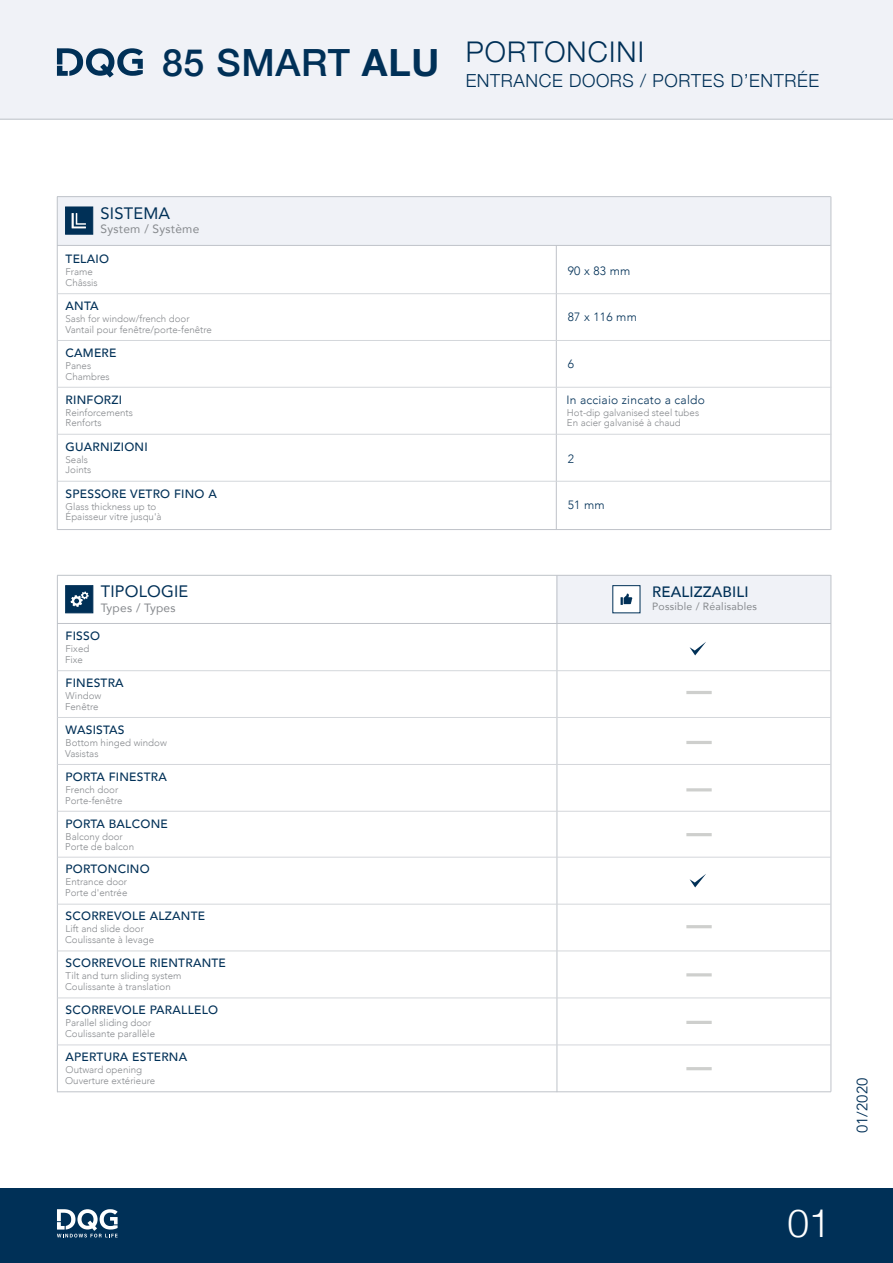
<style>
.page{position:relative;width:893px;height:1263px;background:#fff}
.page>*{position:absolute;margin:0;border:0;box-sizing:border-box;transform-origin:0 0}
.t1{font:300 39px "Helvetica Neue";color:#fff}
.t2{font:300 28.5px "Helvetica Neue";letter-spacing:.04em;color:#003057}
.t3{font:300 18px "Helvetica Neue";letter-spacing:.035em;color:#003057}
.t4{font:16.5px "Avenir";letter-spacing:.01em;color:#003057}
.t5{font:500 15px "Avenir";letter-spacing:.01em;color:#003057}
.t6{font:15px "Avenir";color:#003057}
.t7{font:500 12px "Avenir";letter-spacing:.02em;color:#003057}
.t8{font:300 12px "Avenir";letter-spacing:.02em;color:#003057}
.t9{font:12px "Avenir";letter-spacing:.02em;color:#878a8e}
.t10{font:10.5px "Avenir";letter-spacing:.02em;color:#878a8e}
.t11{font:300 9.75px/10.9px "Avenir";color:#878a8e}
.s1{font-weight:500;font-size:37.5px}
.s2{font-weight:700;font-size:37.5px}
</style>
<div class="page">
<div style="left:0;top:1188px;width:893px;height:75px;background:#003057"></div>
<svg style="left:57px;top:1209px;width:61px;height:28px"></svg>
<div style="left:0;top:0;width:893px;height:120px;background:#f0f2f7"></div>
<hr style="left:0;top:119px;width:893px;height:1px;background:#bfc3c9">
<div style="left:58px;top:197px;width:773px;height:48px;background:#f0f2f7"></div>
<div style="left:557px;top:575px;width:274px;height:49px;background:#f0f2f7"></div>
<div style="left:65px;top:207px;width:28px;height:28px;background:#003057;border:1px solid #003057"></div>
<div style="left:65px;top:585px;width:28px;height:28px;background:#003057;border:1px solid #003057"></div>
<div style="left:612px;top:585px;width:28px;height:28px;background:#fff"></div>
<svg style="left:72px;top:213px;width:14px;height:15px"></svg>
<hr style="left:556px;top:245px;width:1px;height:285px;background:#bfc3c9">
<hr style="left:57px;top:197px;width:1px;height:333px;background:#bfc3c9">
<hr style="left:57px;top:575px;width:1px;height:517px;background:#bfc3c9">
<hr style="left:831px;top:197px;width:1px;height:333px;background:#bfc3c9">
<hr style="left:831px;top:575px;width:1px;height:517px;background:#bfc3c9">
<hr style="left:57px;top:245px;width:774px;height:1px;background:#bfc3c9">
<hr style="left:57px;top:196px;width:774px;height:1px;background:#bfc3c9">
<hr style="left:57px;top:575px;width:774px;height:1px;background:#bfc3c9">
<hr style="left:57px;top:293px;width:774px;height:1px;background:#d4d7db">
<hr style="left:57px;top:340px;width:774px;height:1px;background:#d4d7db">
<hr style="left:57px;top:481px;width:774px;height:1px;background:#d4d7db">
<hr style="left:57px;top:387px;width:774px;height:1px;background:#d4d7db">
<hr style="left:57px;top:529px;width:774px;height:1px;background:#bfc3c9">
<hr style="left:57px;top:434px;width:774px;height:1px;background:#d4d7db">
<hr style="left:557px;top:575px;width:1px;height:517px;background:#bfc3c9">
<hr style="left:57px;top:623px;width:774px;height:1px;background:#bfc3c9">
<hr style="left:57px;top:670px;width:774px;height:1px;background:#d4d7db">
<hr style="left:57px;top:717px;width:774px;height:1px;background:#d4d7db">
<hr style="left:57px;top:764px;width:774px;height:1px;background:#d4d7db">
<hr style="left:57px;top:904px;width:774px;height:1px;background:#d4d7db">
<hr style="left:57px;top:811px;width:774px;height:1px;background:#d4d7db">
<hr style="left:57px;top:951px;width:774px;height:1px;background:#d4d7db">
<hr style="left:57px;top:857px;width:774px;height:1px;background:#d4d7db">
<hr style="left:57px;top:998px;width:774px;height:1px;background:#d4d7db">
<hr style="left:57px;top:1045px;width:774px;height:1px;background:#d4d7db">
<hr style="left:57px;top:1091px;width:774px;height:1px;background:#bfc3c9">
<hr style="left:686px;top:1021px;width:26px;height:3px;background:#cecfcd">
<hr style="left:686px;top:1067px;width:26px;height:3px;background:#cecfcd">
<hr style="left:686px;top:973px;width:26px;height:3px;background:#cecfcd">
<hr style="left:686px;top:788px;width:26px;height:3px;background:#cecfcd">
<hr style="left:686px;top:833px;width:26px;height:3px;background:#cecfcd">
<hr style="left:686px;top:741px;width:26px;height:3px;background:#cecfcd">
<hr style="left:686px;top:691px;width:26px;height:3px;background:#cecfcd">
<hr style="left:686px;top:925px;width:26px;height:3px;background:#cecfcd">
<svg style="left:690px;top:642px;width:16px;height:13px"></svg>
<svg style="left:690px;top:874px;width:16px;height:13px"></svg>
<svg style="left:71px;top:591px;width:18px;height:16px"></svg>
<svg style="left:621px;top:593px;width:12px;height:12px"></svg>
<svg style="left:57px;top:48px;width:86px;height:30px"></svg>
<h2 class="t2" style="left:162px;top:29px;width:483px"><span class="s1">85 SMART</span> <span class="s2">ALU</span> PORTONCINI</h2>
<h3 class="t3" style="left:466px;top:66px;width:355px">ENTRANCE DOORS / PORTES D’ENTRÉE</h3>
<h3 class="t4" style="left:101px;top:200px;width:71px">SISTEMA</h3>
<p class="t9" style="left:101px;top:219px;width:100px">System / Système</p>
<p class="t7" style="left:66px;top:249px;width:45px">TELAIO</p>
<p class="t7" style="left:66px;top:295px;width:34px">ANTA</p>
<p class="t7" style="left:66px;top:342px;width:52px">CAMERE</p>
<p class="t11" style="left:66px;top:266px;width:34px">Frame<br>Châssis</p>
<p class="t11" style="left:66px;top:313px;width:126px">Sash for window/french door</p>
<p class="t11" style="left:66px;top:360px;width:27px">Panes</p>
<p class="t11" style="left:66px;top:324px;width:148px">Vantail pour fenêtre/porte-fenêtre</p>
<p class="t11" style="left:66px;top:371px;width:46px">Chambres</p>
<p class="t8" style="left:568px;top:263px;width:64px">90 x 83 mm</p>
<p class="t8" style="left:568px;top:310px;width:71px">87 x 116 mm</p>
<p class="t8" style="left:568px;top:357px;width:8px">6</p>
<p class="t7" style="left:66px;top:389px;width:58px">RINFORZI</p>
<p class="t8" style="left:566px;top:392px;width:140px">In acciaio zincato a caldo</p>
<p class="t7" style="left:66px;top:436px;width:84px">GUARNIZIONI</p>
<p class="t11" style="left:66px;top:407px;width:69px">Reinforcements</p>
<p class="t11" style="left:567px;top:407px;width:134px">Hot-dip galvanised steel tubes</p>
<p class="t11" style="left:66px;top:454px;width:24px">Seals</p>
<p class="t11" style="left:66px;top:418px;width:37px">Renforts</p>
<p class="t11" style="left:567px;top:418px;width:115px">En acier galvanisé à chaud</p>
<p class="t11" style="left:66px;top:465px;width:27px">Joints</p>
<p class="t8" style="left:568px;top:451px;width:8px">2</p>
<p class="t8" style="left:568px;top:498px;width:39px">51 mm</p>
<p class="t7" style="left:66px;top:483px;width:153px">SPESSORE VETRO FINO A</p>
<p class="t11" style="left:66px;top:501px;width:92px">Glass thickness up to</p>
<p class="t11" style="left:66px;top:512px;width:98px">Épaisseur vitre jusqu'à</p>
<h3 class="t4" style="left:101px;top:578px;width:89px">TIPOLOGIE</h3>
<h3 class="t5" style="left:652px;top:579px;width:98px">REALIZZABILI</h3>
<p class="t9" style="left:101px;top:598px;width:76px">Types / Types</p>
<p class="t10" style="left:652px;top:598px;width:106px">Possible / Réalisables</p>
<p class="t7" style="left:66px;top:625px;width:36px">FISSO</p>
<p class="t7" style="left:66px;top:672px;width:60px">FINESTRA</p>
<p class="t7" style="left:66px;top:719px;width:60px">WASISTAS</p>
<p class="t7" style="left:66px;top:766px;width:103px">PORTA FINESTRA</p>
<p class="t11" style="left:65px;top:643px;width:26px">Fixed<br>Fixe</p>
<p class="t11" style="left:66px;top:690px;width:37px">Window</p>
<p class="t11" style="left:66px;top:737px;width:103px">Bottom hinged window</p>
<p class="t11" style="left:66px;top:784px;width:54px">French door</p>
<p class="t11" style="left:65px;top:701px;width:35px">Fenêtre</p>
<p class="t11" style="left:65px;top:748px;width:35px">Vasistas</p>
<p class="t11" style="left:65px;top:795px;width:59px">Porte-fenêtre</p>
<p class="t7" style="left:66px;top:813px;width:104px">PORTA BALCONE</p>
<p class="t11" style="left:66px;top:831px;width:59px">Balcony door</p>
<p class="t11" style="left:66px;top:877px;width:63px">Entrance door</p>
<p class="t11" style="left:65px;top:842px;width:71px">Porte de balcon</p>
<p class="t7" style="left:66px;top:859px;width:86px">PORTONCINO</p>
<p class="t11" style="left:65px;top:887px;width:64px">Porte d'entrée</p>
<p class="t7" style="left:66px;top:906px;width:141px">SCORREVOLE ALZANTE</p>
<p class="t11" style="left:66px;top:924px;width:80px">Lift and slide door</p>
<p class="t11" style="left:66px;top:970px;width:118px">Tilt and turn sliding system</p>
<p class="t11" style="left:66px;top:1017px;width:87px">Parallel sliding door</p>
<p class="t11" style="left:66px;top:1064px;width:78px">Outward opening</p>
<p class="t11" style="left:65px;top:934px;width:91px">Coulissante à levage</p>
<p class="t7" style="left:66px;top:953px;width:162px">SCORREVOLE RIENTRANTE</p>
<p class="t11" style="left:65px;top:981px;width:107px">Coulissante à translation</p>
<p class="t7" style="left:66px;top:1000px;width:154px">SCORREVOLE PARALLELO</p>
<p class="t7" style="left:66px;top:1047px;width:123px">APERTURA ESTERNA</p>
<p class="t11" style="left:65px;top:1028px;width:91px">Coulissante parallèle</p>
<p class="t11" style="left:65px;top:1075px;width:92px">Ouverture extérieure</p>
<h1 class="t1" style="left:788px;top:1191px;width:45px">01</h1>
<h3 class="t6" style="left:853px;top:1133px;width:57px;rotate:-90deg">01/2020</h3>
</div>
